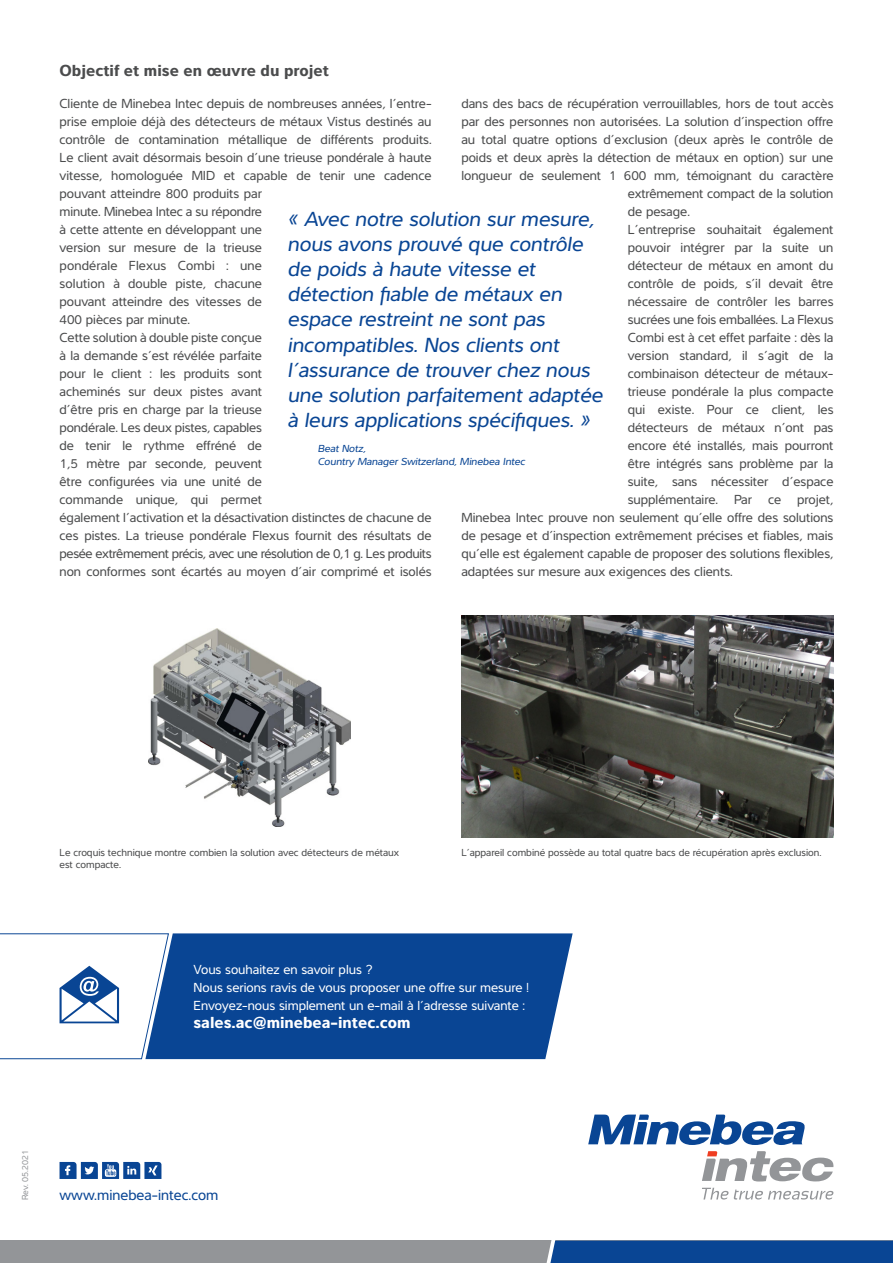
<style>
.page{position:relative;width:893px;height:1263px;background:#fff}
.page>*{position:absolute;margin:0;border:0;box-sizing:border-box;transform-origin:0 0}
.t1{font:italic 21px/25.2px "Interval Pro";color:#094594}
.t2{font:700 16.5px "Interval Pro";color:#4b4c4d}
.t3{font:700 16.5px "Interval Pro";color:#fff}
.t4{font:15px "Interval Pro";color:#094594}
.t5{font:13.5px/18px "Interval Pro";color:#4b4c4d}
.t6{font:13.5px/18px "Interval Pro";color:#fff}
.t7{font:10.5px/12.6px "Interval Pro";color:#4b4c4d}
.t8{font:italic 10.5px/12.6px "Interval Pro";color:#094594}
.t9{font:9px "Interval Pro";color:#939598}
</style>
<div class="page">
<svg style="left:588px;top:1114px;width:217px;height:31px"></svg>
<svg style="left:702px;top:1151px;width:132px;height:30px"></svg>
<svg style="left:702px;top:1188px;width:132px;height:11px"></svg>
<div style="left:0;top:1241px;width:893px;height:22px;background:#939598"></div>
<div style="left:546px;top:1241px;width:347px;height:22px;background:#094594"></div>
<img style="left:149px;top:628px;width:202px;height:198px">
<img style="left:462px;top:615px;width:371px;height:223px">
<div style="left:169px;top:933px;width:404px;height:126px;background:#094594"></div>
<svg style="left:0;top:933px;width:169px;height:126px"></svg>
<svg style="left:60px;top:1162px;width:101px;height:17px"></svg>
<p class="t2" style="left:60px;top:58px;width:271px">Objectif et mise en œuvre du projet</p>
<p class="t5" style="left:60px;top:94px;width:374px">Cliente de Minebea Intec depuis de nombreuses années, l’entre&shy;prise emploie déjà des détecteurs de métaux Vistus destinés au contrôle de contamination métallique de différents produits.<br>Le client avait désormais besoin d’une trieuse pondérale à haute vitesse, homologuée MID et capable de tenir une cadence pouvant atteindre 800 produits par<br>minute. Minebea Intec a su répondre<br>à cette attente en développant une<br>version sur mesure de la trieuse<br>pondérale Flexus Combi : une<br>solution à double piste, chacune<br>pouvant atteindre des vitesses de<br>400 pièces par minute.<br>Cette solution à double piste conçue<br>à la demande s’est révélée parfaite<br>pour le client : les produits sont<br>acheminés sur deux pistes avant<br>d’être pris en charge par la trieuse<br>pondérale. Les deux pistes, capables<br>de tenir le rythme effréné de<br>1,5 mètre par seconde, peuvent<br>être configurées via une unité de<br>commande unique, qui permet<br>également l’activation et la désactivation distinctes de chacune de ces pistes. La trieuse pondérale Flexus fournit des résultats de pesée extrêmement précis, avec une résolution de 0,1 g. Les produits non conformes sont écartés au moyen d’air comprimé et isolés</p>
<p class="t5" style="left:461px;top:94px;width:374px">dans des bacs de récupération verrouillables, hors de tout accès</p>
<p class="t5" style="left:461px;top:112px;width:374px">par des personnes non autorisées. La solution d’inspection offre</p>
<p class="t5" style="left:461px;top:130px;width:374px">au total quatre options d’exclusion (deux après le contrôle de</p>
<p class="t5" style="left:461px;top:148px;width:373px">poids et deux après la détection de métaux en option) sur une</p>
<p class="t5" style="left:461px;top:166px;width:374px">longueur de seulement 1 600 mm, témoignant du caractère</p>
<p class="t5" style="left:628px;top:184px;width:207px">extrêmement compact de la solution</p>
<p class="t5" style="left:628px;top:202px;width:64px">de pesage.</p>
<p class="t5" style="left:628px;top:220px;width:207px">L’entreprise souhaitait également</p>
<p class="t5" style="left:628px;top:238px;width:207px">pouvoir intégrer par la suite un</p>
<p class="t5" style="left:628px;top:256px;width:207px">détecteur de métaux en amont du</p>
<p class="t5" style="left:628px;top:274px;width:207px">contrôle de poids, s’il devait être</p>
<p class="t5" style="left:628px;top:292px;width:207px">nécessaire de contrôler les barres</p>
<p class="t5" style="left:628px;top:310px;width:207px">sucrées une fois emballées. La Flexus</p>
<p class="t5" style="left:628px;top:328px;width:207px">Combi est à cet effet parfaite : dès la</p>
<p class="t5" style="left:628px;top:346px;width:207px">version standard, il s’agit de la</p>
<p class="t5" style="left:628px;top:364px;width:207px">combinaison détecteur de métaux-</p>
<p class="t5" style="left:628px;top:382px;width:207px">trieuse pondérale la plus compacte</p>
<p class="t5" style="left:628px;top:400px;width:207px">qui existe. Pour ce client, les</p>
<p class="t5" style="left:628px;top:418px;width:207px">détecteurs de métaux n’ont pas</p>
<p class="t5" style="left:628px;top:436px;width:207px">encore été installés, mais pourront</p>
<p class="t5" style="left:628px;top:454px;width:207px">être intégrés sans problème par la</p>
<p class="t5" style="left:628px;top:472px;width:207px">suite, sans nécessiter d’espace</p>
<p class="t5" style="left:628px;top:490px;width:207px">supplémentaire. Par ce projet,</p>
<p class="t5" style="left:461px;top:508px;width:374px">Minebea Intec prouve non seulement qu’elle offre des solutions</p>
<p class="t5" style="left:461px;top:526px;width:374px">de pesage et d’inspection extrêmement précises et fiables, mais</p>
<p class="t5" style="left:461px;top:544px;width:374px">qu’elle est également capable de proposer des solutions flexibles,</p>
<p class="t5" style="left:461px;top:562px;width:273px">adaptées sur mesure aux exigences des clients.</p>
<p class="t1" style="left:288px;top:205px;width:317px">« Avec notre solution sur mesure, nous avons prouvé que contrôle de poids à haute vitesse et détection fiable de métaux en espace restreint ne sont pas incompatibles. Nos clients ont l’assurance de trouver chez nous une solution parfaitement adaptée à leurs applications spécifiques. »</p>
<p class="t8" style="left:318px;top:442px;width:209px">Beat Notz,<br>Country Manager Switzerland, Minebea Intec</p>
<p class="t7" style="left:60px;top:845px;width:341px">Le croquis technique montre combien la solution avec détecteurs de métaux est compacte.</p>
<p class="t7" style="left:461px;top:845px;width:362px">L’appareil combiné possède au total quatre bacs de récupération après exclusion.</p>
<p class="t6" style="left:193px;top:960px;width:337px">Vous souhaitez en savoir plus ?<br>Nous serions ravis de vous proposer une offre sur mesure !<br>Envoyez-nous simplement un e-mail à l’adresse suivante :</p>
<p class="t3" style="left:193px;top:1010px;width:219px">sales.ac@minebea-intec.com</p>
<p class="t9" style="left:18px;top:1200px;width:52px;rotate:-90deg">Rev. 05.2021</p>
<p class="t4" style="left:60px;top:1183px;width:160px">www.minebea-intec.com</p>
</div>
